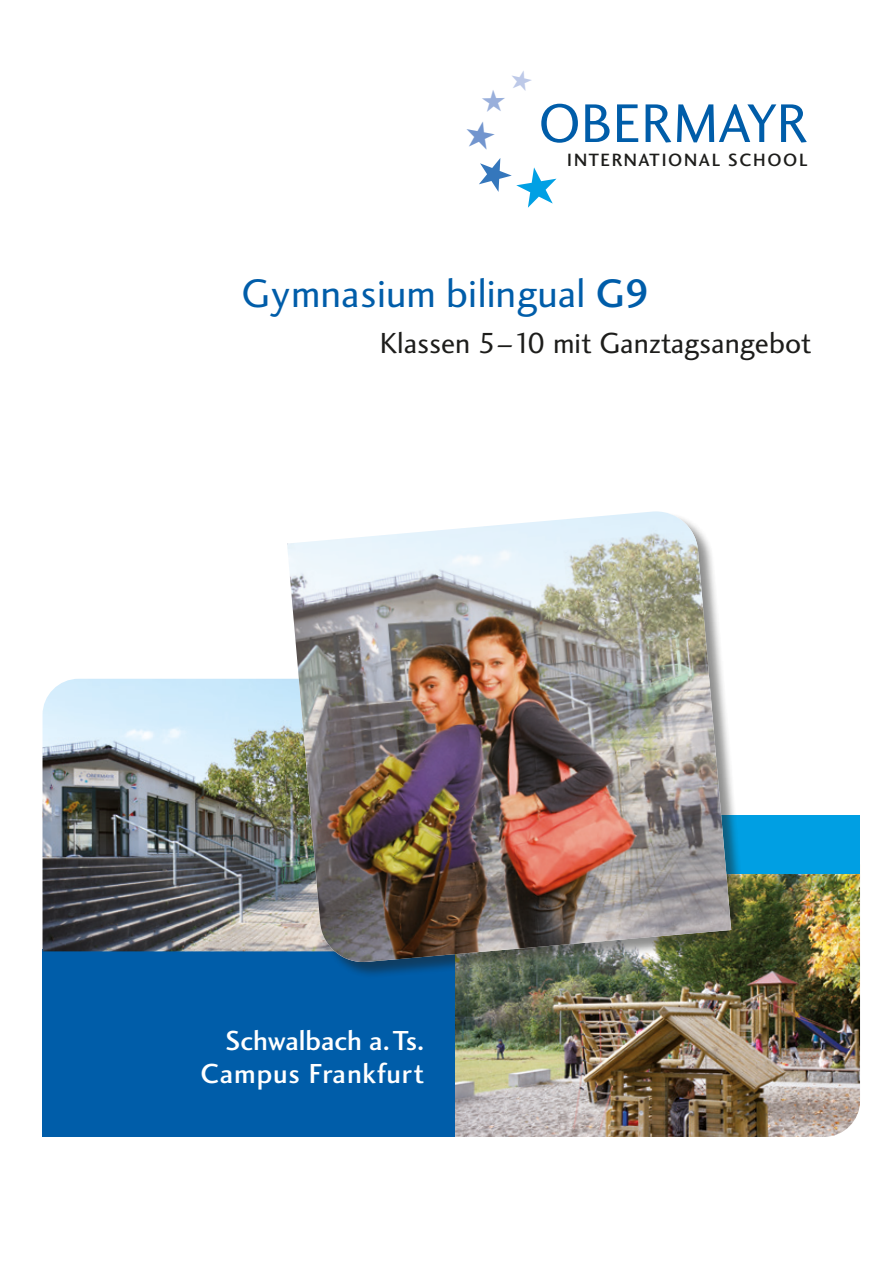
<style>
.page{position:relative;width:893px;height:1263px;background:#fff}
.page>*{position:absolute;margin:0;border:0;box-sizing:border-box;transform-origin:0 0}
.t1{font:41.1px "Charlotte Sans";color:#005da9}
.t2{font:30px "Charlotte Sans";color:#1d1d1b}
.t3{font:500 28.5px/33px "Charlotte Sans";letter-spacing:.005em;color:#fff;text-align:right}
.t4{font:500 18.45px "Charlotte Sans";letter-spacing:.09em;color:#1d1d1b}
.s1{font-weight:500}
</style>
<div class="page">
<img style="left:455px;top:873px;width:405px;height:264px">
<div style="left:334px;top:815px;width:526px;height:58px;background:#009fe3"></div>
<div style="left:43px;top:950px;width:412px;height:187px;background:#005da9"></div>
<img style="left:43px;top:679px;width:244px;height:272px">
<div style="left:288px;top:512px;width:460px;height:467px;background:#1d1d1b;opacity:.5"></div>
<img style="left:287px;top:511px;width:444px;height:453px">
<svg style="left:541px;top:103px;width:266px;height:40px"></svg>
<p class="t4" style="left:567px;top:149px;width:242px">INTERNATIONAL SCHOOL</p>
<h1 class="t1" style="left:242px;top:270px;width:410px">Gymnasium bilingual <span class="s1">G9</span></h1>
<p class="t2" style="left:380px;top:326px;width:433px">Klassen 5–10 mit Ganztagsangebot</p>
<p class="t3" style="left:201px;top:1024px;width:225px">Schwalbach a. Ts.<br>Campus Frankfurt</p>
</div>
